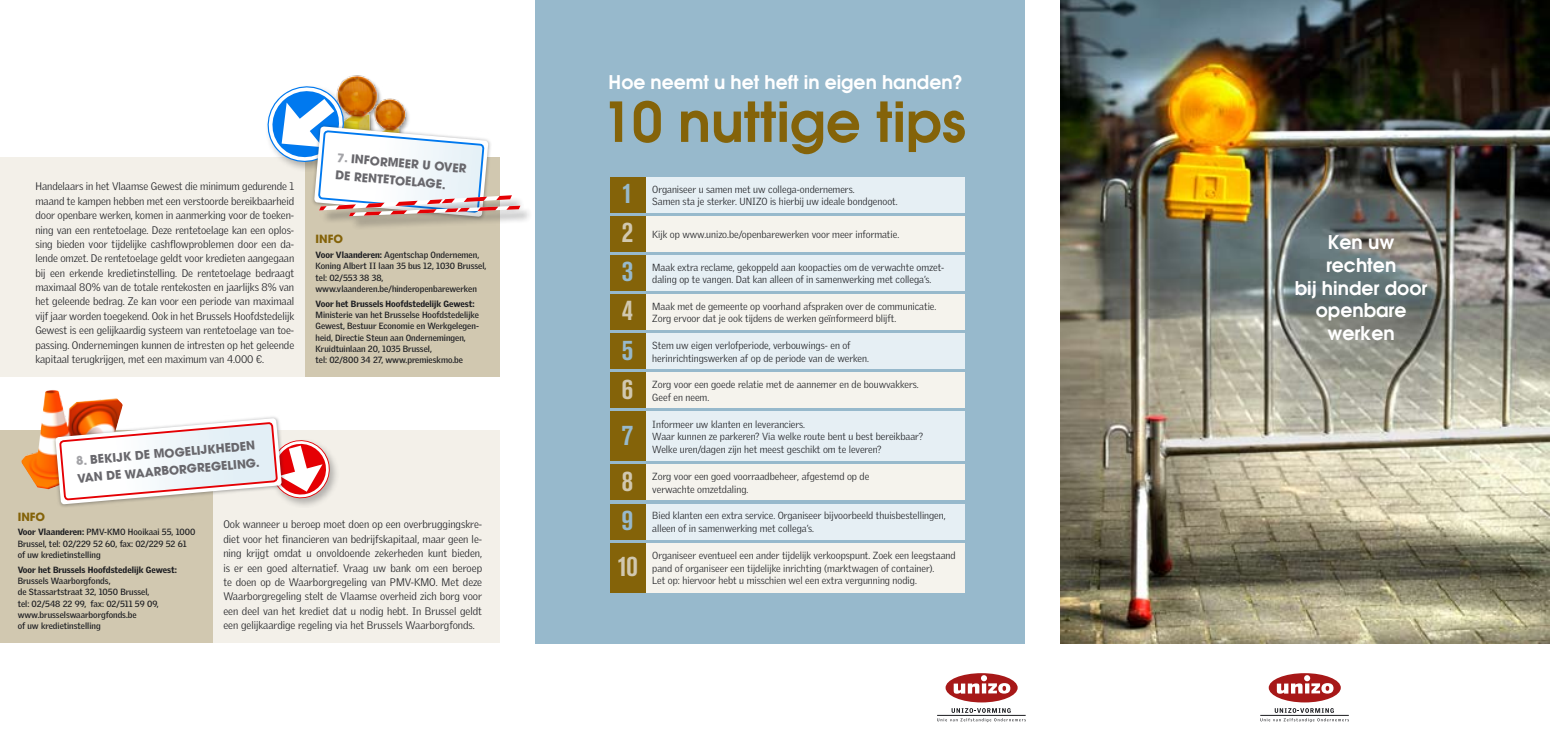
<style>
.page{position:relative;width:1567px;height:745px;background:#fff}
.page>*{position:absolute;margin:0;border:0;box-sizing:border-box;transform-origin:0 0}
.t1{font:600 54.75px "Avant Garde";color:#846309}
.t2{font:700 condensed 28.75px "Akzidenz Grotesk BE";color:#d1c8b0}
.t3{font:700 condensed 28.75px "Akzidenz Grotesk BE";color:#97b9cc}
.t4{font:600 18.88px/22.6px "Avant Garde";color:#fff;text-align:center}
.t5{font:600 18.75px "Avant Garde";color:#fff}
.t6{font:700 11.88px/17.5px "Avant Garde";color:#68676c}
.t7{font:700 11.25px "Avant Garde";color:#846309}
.t8{font:300 10.62px/14.4px "Griffith Gothic";letter-spacing:-.005em;color:#1b1c20;text-align:justify}
.t9{font:300 10px/12.5px "Griffith Gothic";color:#1b1c20}
.t10{font:700 8.75px/11.2px "Griffith Gothic";color:#1b1c20}
.t11{font:900 8.75px "Griffith Gothic";color:#1b1c20}
.s1{color:#a3a3a7}
.s2{font-weight:900}
</style>
<div class="page">
<div style="left:0;top:157px;width:500px;height:220px;background:#f3f0e9"></div>
<div style="left:305px;top:157px;width:195px;height:220px;background:#d1c8b0"></div>
<img style="left:341px;top:75px;width:32px;height:7px">
<div style="left:319px;top:195px;width:205px;height:29px;background:#1b1c20;opacity:.45"></div>
<div style="left:349px;top:206px;width:183px;height:24px;background:#1b1c20;opacity:.45"></div>
<svg style="left:267px;top:82px;width:253px;height:135px"></svg>
<div style="left:535px;top:0;width:489px;height:643px;background:#97b9cc"></div>
<img style="left:1060px;top:0;width:488px;height:643px">
<svg style="left:937px;top:708px;width:88px;height:13px"></svg>
<svg style="left:945px;top:672px;width:72px;height:30px"></svg>
<svg style="left:953px;top:683px;width:26px;height:10px"></svg>
<svg style="left:980px;top:674px;width:7px;height:6px"></svg>
<div style="left:981px;top:683px;width:5px;height:10px;background:#fff"></div>
<svg style="left:988px;top:682px;width:22px;height:11px"></svg>
<svg style="left:1260px;top:708px;width:88px;height:13px"></svg>
<svg style="left:1268px;top:672px;width:72px;height:30px"></svg>
<svg style="left:1276px;top:674px;width:57px;height:19px"></svg>
<div style="left:0;top:430px;width:500px;height:213px;background:#f3f0e9"></div>
<div style="left:0;top:430px;width:213px;height:213px;background:#d1c8b0"></div>
<img style="left:21px;top:390px;width:102px;height:99px">
<div style="left:268px;top:436px;width:71px;height:71px;background:#1b1c20;opacity:.3"></div>
<div style="left:52px;top:414px;width:233px;height:93px;background:#1b1c20;opacity:.4"></div>
<svg style="left:55px;top:418px;width:278px;height:86px"></svg>
<div style="left:609px;top:177px;width:355px;height:36px;background:#e6eff4"></div>
<div style="left:609px;top:177px;width:36px;height:36px;background:#846309"></div>
<div style="left:609px;top:255px;width:355px;height:36px;background:#e6eff4"></div>
<div style="left:609px;top:255px;width:36px;height:36px;background:#846309"></div>
<div style="left:609px;top:333px;width:355px;height:36px;background:#e6eff4"></div>
<div style="left:609px;top:333px;width:36px;height:36px;background:#846309"></div>
<div style="left:609px;top:411px;width:355px;height:50px;background:#e6eff4"></div>
<div style="left:609px;top:411px;width:36px;height:50px;background:#846309"></div>
<div style="left:609px;top:503px;width:355px;height:36px;background:#e6eff4"></div>
<div style="left:609px;top:503px;width:36px;height:36px;background:#846309"></div>
<div style="left:609px;top:216px;width:355px;height:36px;background:#f5f3ed"></div>
<div style="left:609px;top:216px;width:36px;height:36px;background:#846309"></div>
<div style="left:609px;top:294px;width:355px;height:36px;background:#f5f3ed"></div>
<div style="left:609px;top:294px;width:36px;height:36px;background:#846309"></div>
<div style="left:609px;top:372px;width:355px;height:35px;background:#f5f3ed"></div>
<div style="left:609px;top:372px;width:36px;height:35px;background:#846309"></div>
<div style="left:609px;top:464px;width:355px;height:36px;background:#f5f3ed"></div>
<div style="left:609px;top:464px;width:36px;height:36px;background:#846309"></div>
<div style="left:609px;top:542px;width:355px;height:50px;background:#f5f3ed"></div>
<div style="left:609px;top:542px;width:36px;height:50px;background:#846309"></div>
<p class="t8" style="left:35px;top:179px;width:260px">Handelaars in het Vlaamse Gewest die minimum gedurende 1 maand te kampen hebben met een verstoorde bereikbaarheid door openbare werken, komen in aanmerking voor de toeken&shy;ning van een rentetoelage. Deze rentetoelage kan een oplos&shy;sing bieden voor tijdelijke cashflowproblemen door een da&shy;lende omzet. De rentetoelage geldt voor kredieten aangegaan bij een erkende kredietinstelling. De rentetoelage bedraagt maximaal 80% van de totale rentekosten en jaarlijks 8% van het geleende bedrag. Ze kan voor een periode van maximaal vijf jaar worden toegekend. Ook in het Brussels Hoofdstedelijk Gewest is een gelijkaardig systeem van rentetoelage van toe&shy;passing. Ondernemingen kunnen de intresten op het geleende kapitaal terugkrijgen, met een maximum van 4.000 ¤.</p>
<p class="t6" style="left:338px;top:149px;width:25px;rotate:5deg"><span class="s1">7.</span> Info</p>
<p class="t6" style="left:338px;top:149px;width:131px;text-indent:43px;rotate:5deg">rmeer u o ver de ren teto elage.</p>
<p class="t7" style="left:315px;top:232px;width:29px">INFO</p>
<p class="t10" style="left:315px;top:249px;width:172px"><span class="s2">Voor Vlaanderen:</span> Agentschap Ondernemen, Koning Albert II laan 35 bus 12, 1030 Brussel, tel: 02/553 38 38, www.vlaanderen.be/hinderopenbarewerken</p>
<p class="t11" style="left:315px;top:298px;width:161px">Voor het Brussels Hoofdstedelijk Gewest:</p>
<p class="t10" style="left:315px;top:309px;width:165px">Ministerie van het Brusselse Hoofdstedelijke Gewest, Bestuur Economie en Werkgelegen&shy;heid, Directie Steun aan Ondernemingen, Kruidtuinlaan 20, 1035 Brussel,<br>tel: 02/800 34 27, www.premieskmo.be</p>
<p class="t6" style="left:75px;top:452px;width:184px;rotate:-5deg"><span class="s1">8.</span> Bekijk de mo gelijkheden van de waarbo rgregelin g.</p>
<p class="t7" style="left:18px;top:509px;width:29px">INFO</p>
<p class="t10" style="left:18px;top:526px;width:179px"><span class="s2">Voor Vlaanderen:</span> PMV-KMO Hooikaai 55, 1000<br>Brussel, tel: 02/229 52 60, fax: 02/229 52 61 of uw kredietinstelling</p>
<p class="t11" style="left:18px;top:564px;width:161px">Voor het Brussels Hoofdstedelijk Gewest:</p>
<p class="t10" style="left:18px;top:574px;width:143px">Brussels Waarborgfonds,<br>de Stassartstraat 32, 1050 Brussel, tel: 02/548 22 99, fax: 02/511 59 09, www.brusselswaarborgfonds.be<br>of uw kredietinstelling</p>
<p class="t8" style="left:223px;top:517px;width:260px">Ook wanneer u beroep moet doen op een overbruggingskre&shy;diet voor het financieren van bedrijfskapitaal, maar geen le&shy;ning krijgt omdat u onvoldoende zekerheden kunt bieden, is er een goed alternatief. Vraag uw bank om een beroep te doen op de Waarborgregeling van PMV-KMO. Met deze Waarborgregeling stelt de Vlaamse overheid zich borg voor een deel van het krediet dat u nodig hebt. In Brussel geldt een gelijkaardige regeling via het Brussels Waarborgfonds.</p>
<h3 class="t5" style="left:608px;top:69px;width:356px">Hoe neemt u het heft in eigen handen?</h3>
<h1 class="t1" style="left:601px;top:86px;width:366px">10 nuttige tips</h1>
<p class="t9" style="left:652px;top:183px;width:204px">Organiseer u samen met uw collega-ondernemers.</p>
<h2 class="t3" style="left:621px;top:177px;width:13px">1</h2>
<p class="t9" style="left:652px;top:195px;width:247px">Samen sta je sterker. UNIZO is hierbij uw ideale bondgenoot.</p>
<h2 class="t2" style="left:621px;top:216px;width:13px">2</h2>
<p class="t9" style="left:652px;top:228px;width:248px">Kijk op www.unizo.be/openbarewerken voor meer informatie.</p>
<h2 class="t3" style="left:621px;top:255px;width:13px">3</h2>
<p class="t9" style="left:652px;top:261px;width:293px">Maak extra reclame, gekoppeld aan koopacties om de verwachte omzet-</p>
<p class="t9" style="left:652px;top:273px;width:280px">daling op te vangen. Dat kan alleen of in samenwerking met collega’s.</p>
<h2 class="t2" style="left:621px;top:294px;width:13px">4</h2>
<p class="t9" style="left:652px;top:300px;width:285px">Maak met de gemeente op voorhand afspraken over de communicatie.</p>
<p class="t9" style="left:652px;top:312px;width:245px">Zorg ervoor dat je ook tijdens de werken geïnformeerd blijft.</p>
<h2 class="t3" style="left:621px;top:333px;width:13px">5</h2>
<p class="t9" style="left:652px;top:339px;width:200px">Stem uw eigen verlofperiode, verbouwings- en of</p>
<p class="t9" style="left:652px;top:351px;width:218px">herinrichtingswerken af op de periode van de werken.</p>
<h2 class="t2" style="left:621px;top:372px;width:13px">6</h2>
<p class="t9" style="left:652px;top:378px;width:268px">Zorg voor een goede relatie met de aannemer en de bouwvakkers.</p>
<p class="t9" style="left:652px;top:390px;width:58px">Geef en neem.</p>
<h2 class="t3" style="left:621px;top:418px;width:13px">7</h2>
<p class="t9" style="left:652px;top:417px;width:272px">Informeer uw klanten en leveranciers.<br>Waar kunnen ze parkeren? Via welke route bent u best bereikbaar?<br>Welke uren/dagen zijn het meest geschikt om te leveren?</p>
<h2 class="t2" style="left:621px;top:464px;width:13px">8</h2>
<p class="t9" style="left:652px;top:470px;width:218px">Zorg voor een goed voorraadbeheer, afgestemd op de</p>
<p class="t9" style="left:652px;top:482px;width:98px">verwachte omzetdaling.</p>
<h2 class="t3" style="left:621px;top:503px;width:13px">9</h2>
<p class="t9" style="left:652px;top:509px;width:295px">Bied klanten een extra service. Organiseer bijvoorbeeld thuisbestellingen,</p>
<p class="t9" style="left:652px;top:521px;width:163px">alleen of in samenwerking met collega’s.</p>
<h2 class="t2" style="left:617px;top:549px;width:22px">10</h2>
<p class="t9" style="left:652px;top:548px;width:305px">Organiseer eventueel een ander tijdelijk verkoopspunt. Zoek een leegstaand pand of organiseer een tijdelijke inrichting (marktwagen of container).<br>Let op: hiervoor hebt u misschien wel een extra vergunning nodig.</p>
<h3 class="t4" style="left:1294px;top:230px;width:134px">Ken uw rechten<br>bij hinder door openbare werken</h3>
</div>
